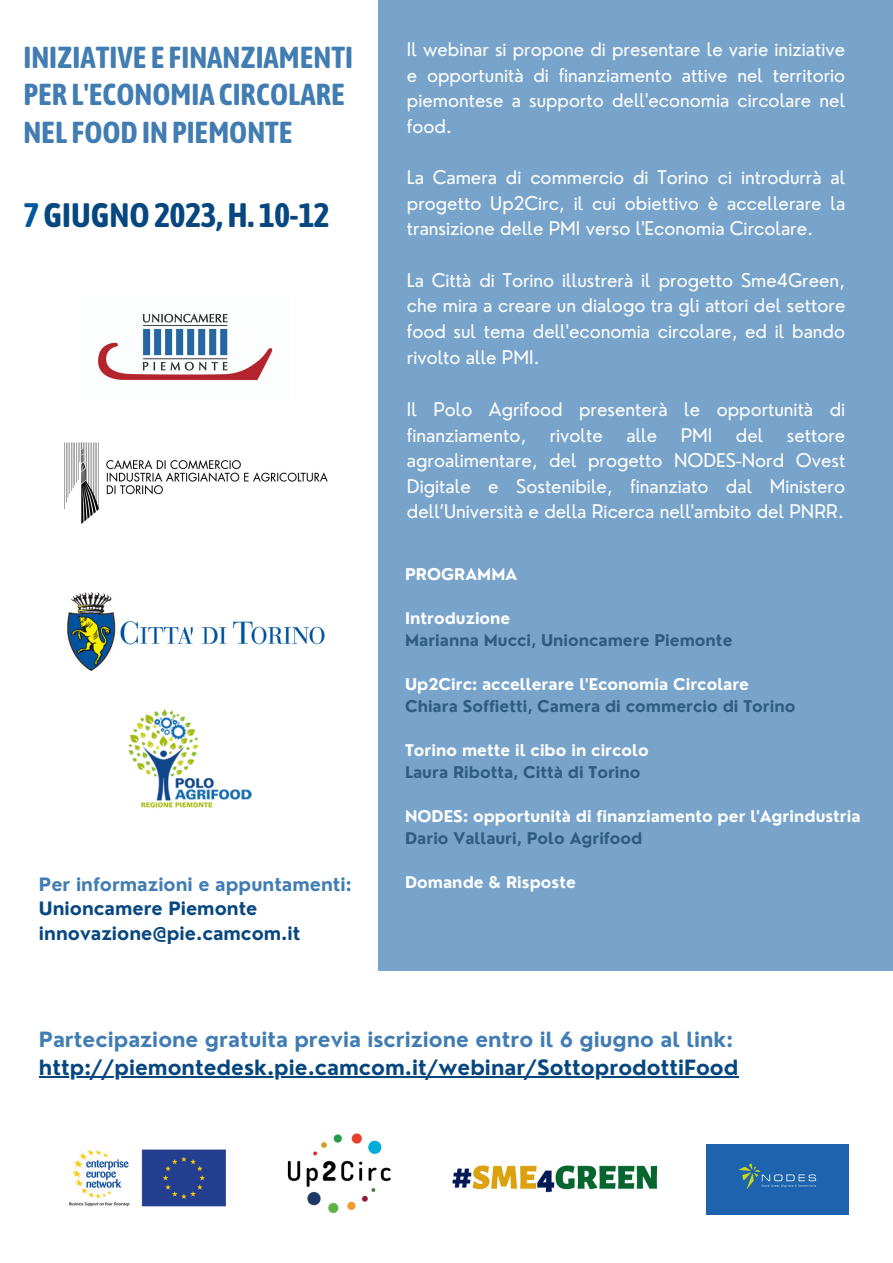
<style>
.page{position:relative;width:893px;height:1263px;background:#fff}
.page>*{position:absolute;margin:0;border:0;box-sizing:border-box;transform-origin:0 0}
.t1{font:700 33.83px "Asap Condensed";color:#074780}
.t2{font:700 30.22px/37.7px "Asap Condensed";color:#417db2}
.t3{font:700 20.48px "Nourd";color:#417db2}
.t4{font:700 20.48px "Nourd";color:#074780}
.t5{font:18.45px/25.7px "Nourd";color:#fff;text-align:justify}
.t6{font:700 18px "Nourd";color:#074780}
.t7{font:700 18px "Nourd";color:#417db2}
.t8{font:700 15.75px "Nourd";color:#fff}
.t9{font:700 15.75px "Nourd";color:#2f5c82}
.s1{color:#00579d}
</style>
<div class="page">
<div style="left:358px;top:0;width:535px;height:970px;background:#78a4cb"></div>
<div style="left:0;top:0;width:378px;height:1246px;background:#fff"></div>
<img style="left:98px;top:313px;width:175px;height:68px">
<img style="left:69px;top:1149px;width:157px;height:58px">
<img style="left:65px;top:443px;width:262px;height:80px">
<img style="left:67px;top:592px;width:257px;height:79px">
<img style="left:128px;top:709px;width:124px;height:100px">
<img style="left:452px;top:1165px;width:206px;height:28px">
<img style="left:287px;top:1133px;width:104px;height:81px">
<div style="left:706px;top:1145px;width:142px;height:69px;background:#1e63ae"></div>
<hr style="left:39px;top:1076px;width:699px;height:2px;background:#074780">
<p class="t2" style="left:23px;top:38px;width:331px">INIZIATIVE E FINANZIAMENTI</p>
<p class="t2" style="left:23px;top:76px;width:323px">PER L'ECONOMIA CIRCOLARE<br>NEL FOODINPIEMONTE</p>
<p class="t1" style="left:23px;top:196px;width:307px"><span class="s1">7</span>GIUGNO2023,H. 10-12</p>
<p class="t5" style="left:407px;top:36px;width:440px">Il webinar si propone di presentare le varie iniziative e opportunità di finanziamento attive nel territorio piemontese a supporto dell'economia circolare nel food.</p>
<p class="t5" style="left:407px;top:164px;width:440px">La Camera di commercio di Torino ci introdurrà al progetto Up2Circ, il cui obiettivo è accellerare la transizione delle PMI verso l'Economia Circolare.</p>
<p class="t5" style="left:407px;top:267px;width:440px">La Città di Torino illustrerà il progetto Sme4Green, che mira a creare un dialogo tra gli attori del settore food sul tema dell'economia circolare, ed il bando rivolto alle PMI.</p>
<p class="t5" style="left:407px;top:396px;width:440px">Il Polo Agrifood presenterà le opportunità di finanziamento,</p>
<p class="t5" style="left:550px;top:422px;width:55px">rivolte</p>
<p class="t5" style="left:626px;top:422px;width:32px">alle</p>
<p class="t5" style="left:680px;top:422px;width:33px">PMI</p>
<p class="t5" style="left:736px;top:422px;width:29px">del</p>
<p class="t5" style="left:407px;top:422px;width:440px;text-indent:380px">settore agroalimentare, del progetto NODES-Nord Ovest Digitale e Sostenibile, finanziato dal Ministero dell’Università e della Ricerca nell'ambito del PNRR.</p>
<p class="t8" style="left:405px;top:565px;width:114px">PROGRAMMA</p>
<p class="t8" style="left:405px;top:608px;width:107px">Introduzione</p>
<p class="t9" style="left:405px;top:630px;width:329px">Marianna Mucci, Unioncamere Piemonte</p>
<p class="t8" style="left:405px;top:674px;width:345px">Up2Circ: accellerare l'Economia Circolare</p>
<p class="t9" style="left:405px;top:696px;width:392px">Chiara Soffietti, Camera di commercio di Torino</p>
<p class="t8" style="left:405px;top:740px;width:245px">Torino mette il cibo in circolo</p>
<p class="t9" style="left:405px;top:762px;width:237px">Laura Ribotta, Città di Torino</p>
<p class="t8" style="left:405px;top:806px;width:457px">NODES: opportunità di finanziamento per l'Agrindustria</p>
<p class="t9" style="left:405px;top:828px;width:239px">Dario Vallauri, Polo Agrifood</p>
<p class="t7" style="left:39px;top:873px;width:314px">Per informazioni e appuntamenti:</p>
<p class="t8" style="left:405px;top:872px;width:172px">Domande &amp; Risposte</p>
<p class="t6" style="left:39px;top:897px;width:220px">Unioncamere Piemonte</p>
<p class="t6" style="left:39px;top:922px;width:263px">innovazione@pie.camcom.it</p>
<p class="t3" style="left:39px;top:1026px;width:695px">Partecipazione gratuita previa iscrizione entro il 6 giugno al link:</p>
<p class="t4" style="left:39px;top:1055px;width:701px">http://piemontedesk.pie.camcom.it/webinar/SottoprodottiFood</p>
</div>
